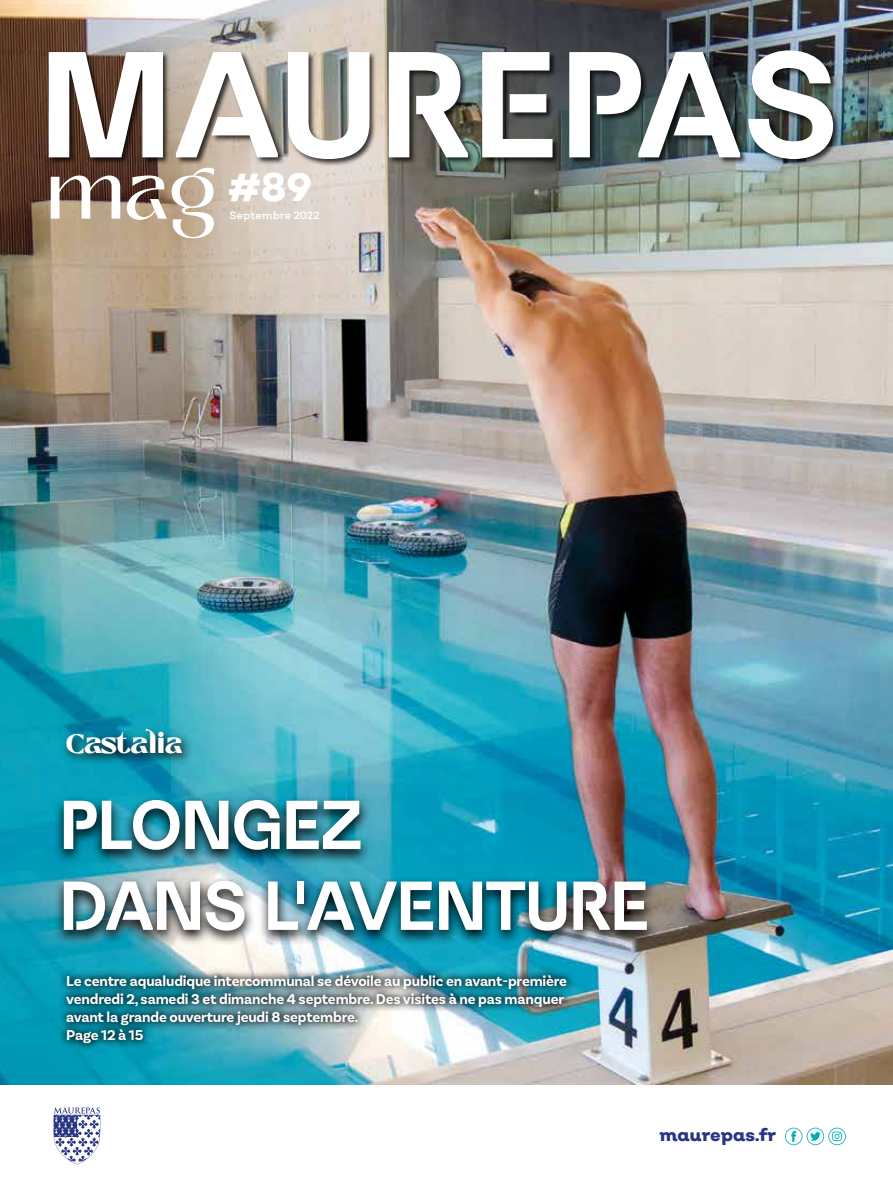
<style>
.page{position:relative;width:893px;height:1191px;background:#fff}
.page>*{position:absolute;margin:0;border:0;box-sizing:border-box;transform-origin:0 0}
.t1{font:700 150.45px "Terminal Guise";letter-spacing:.025em;color:#fff}
.t2{font:500 72.45px "Zolina";color:#fff}
.t3{font:700 69px/80.8px "Terminal Guise";color:#fff}
.t4{font:800 38.85px "Nutmeg Headline";color:#fff}
.t5{font:900 26.4px "Zolina";color:#fff}
.t6{font:800 17.25px "Nutmeg Headline";color:#283583}
.t7{font:700 15px/18px "Basic Sans";letter-spacing:-.01em;color:#fff}
.t8{font:10.5px "Nutmeg Headline";color:#fff}
</style>
<div class="page">
<svg style="left:785px;top:1127px;width:61px;height:18px"></svg>
<svg style="left:54px;top:1107px;width:47px;height:57px"></svg>
<img style="left:0;top:0;width:893px;height:1084px">
<div style="left:47px;top:49px;width:794px;height:118px;background:#000;opacity:.75"></div>
<svg style="left:62px;top:724px;width:131px;height:41px"></svg>
<div style="left:53px;top:794px;width:606px;height:152px;background:#000;opacity:.94"></div>
<img style="left:58px;top:966px;width:517px;height:86px">
<h1 class="t1" style="left:41px;top:12px;width:799px">MAUREPAS</h1>
<h2 class="t2" style="left:47px;top:146px;width:169px">mag</h2>
<h3 class="t4" style="left:228px;top:162px;width:86px">#89</h3>
<p class="t8" style="left:230px;top:208px;width:91px">Septembre 2022</p>
<h3 class="t5" style="left:66px;top:725px;width:117px">Castalia</h3>
<h3 class="t3" style="left:60px;top:784px;width:590px">PLONGEZ<br>DANS L'AVENTURE</h3>
<p class="t7" style="left:66px;top:972px;width:502px">Le centre aqualudique intercommunal se dévoile au public en avant-première vendredi 2, samedi 3 et dimanche 4 septembre. Des visites à ne pas manquer avant la grande ouverture jeudi 8 septembre.<br>Page 12 à 15</p>
<p class="t6" style="left:659px;top:1124px;width:118px">maurepas.fr</p>
</div>
